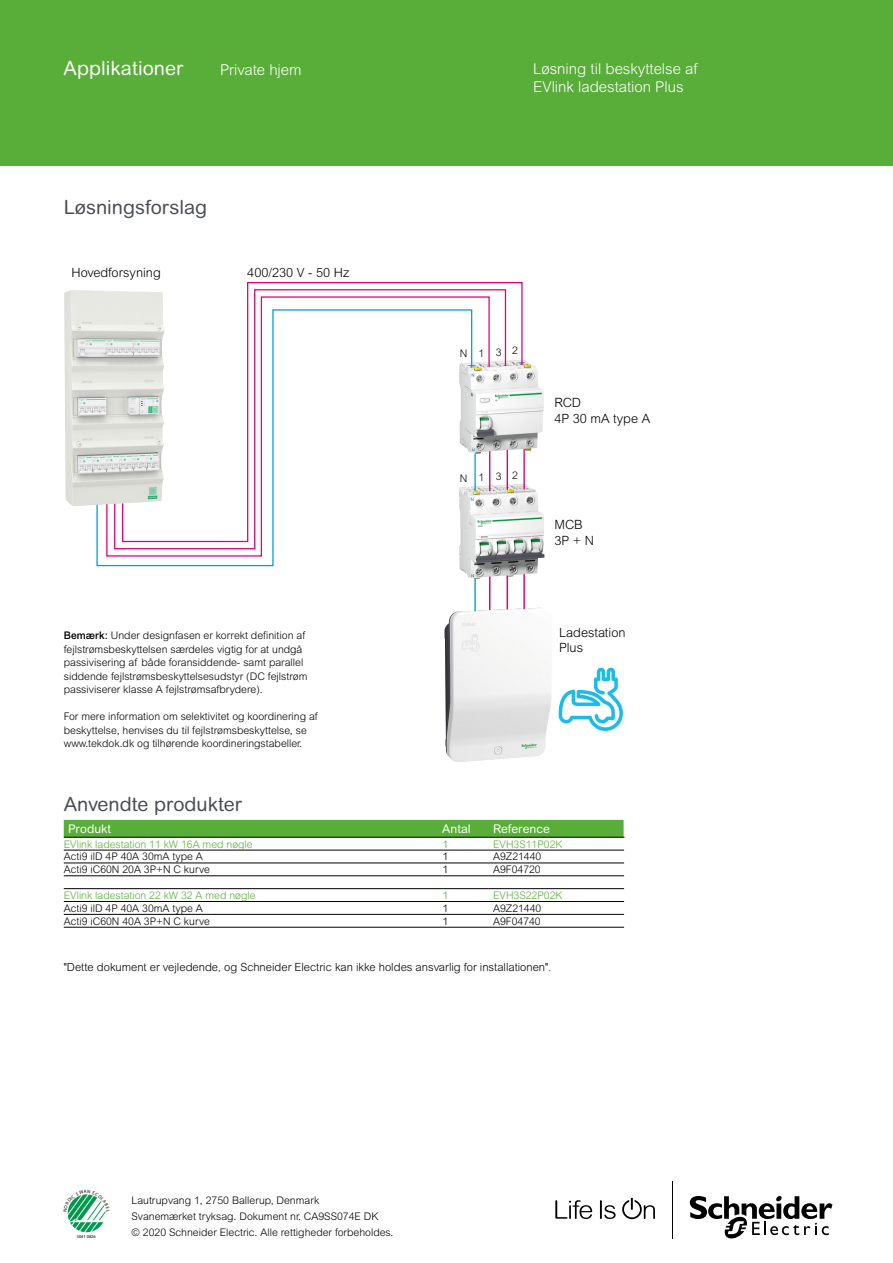
<style>
.page{position:relative;width:893px;height:1263px;background:#fff}
.page>*{position:absolute;margin:0;border:0;box-sizing:border-box;transform-origin:0 0}
.t1{font:19.5px "Arial Rounded MT Pro";color:#494c53}
.t2{font:19.5px "Arial Rounded MT Pro";color:#fff}
.t3{font:300 15px/18px "Arial Rounded MT Pro";color:#fff}
.t4{font:300 12.75px/15.3px "Arial MT Pro";color:#000}
.t5{font:12px "Arial Rounded MT Pro";color:#fff}
.t6{font:300 11.25px "Arial Rounded MT Pro";color:#000}
.t7{font:300 10.5px/13.5px "Arial MT Pro";color:#000}
.t8{font:300 10.5px "Arial Rounded MT Pro";color:#000}
.t9{font:300 10.5px "Arial Rounded MT Pro";color:#58ae38}
.t10{font:300 10.5px "Arial Rounded MT Pro";color:#000;scale:1.15 1}
.t11{font:300 10.5px "Arial Rounded MT Pro";color:#58ae38;scale:1.15 1}
.t12{font:500 4.35px "Helvetica Neue LT Std";color:#000}
.s1{font-weight:500}
</style>
<div class="page">
<div style="left:0;top:0;width:893px;height:165px;background:#58ae38"></div>
<svg style="left:555px;top:1200px;width:37px;height:19px"></svg>
<svg style="left:600px;top:1200px;width:16px;height:19px"></svg>
<svg style="left:622px;top:1198px;width:33px;height:21px"></svg>
<hr style="left:672px;top:1181px;width:1px;height:58px;background:#000">
<svg style="left:690px;top:1196px;width:142px;height:43px"></svg>
<hr style="left:474px;top:574px;width:2px;height:45px;background:#009ee0">
<hr style="left:489px;top:564px;width:1px;height:53px;background:#e2007a">
<hr style="left:507px;top:564px;width:1px;height:52px;background:#e2007a">
<hr style="left:523px;top:564px;width:2px;height:51px;background:#e2007a">
<svg style="left:558px;top:668px;width:65px;height:63px"></svg>
<img style="left:444px;top:608px;width:108px;height:154px">
<img style="left:459px;top:484px;width:85px;height:95px">
<hr style="left:523px;top:445px;width:2px;height:44px;background:#e2007a">
<img style="left:523px;top:360px;width:21px;height:94px">
<svg style="left:96px;top:506px;width:377px;height:61px"></svg>
<svg style="left:113px;top:506px;width:394px;height:44px"></svg>
<svg style="left:121px;top:282px;width:402px;height:261px"></svg>
<img style="left:64px;top:290px;width:101px;height:216px">
<div style="left:64px;top:820px;width:561px;height:17px;background:#58ae38"></div>
<hr style="left:64px;top:837px;width:374px;height:1px;background:#000">
<hr style="left:438px;top:837px;width:51px;height:1px;background:#000">
<hr style="left:489px;top:837px;width:135px;height:1px;background:#000">
<hr style="left:64px;top:850px;width:374px;height:1px;background:#000">
<hr style="left:438px;top:850px;width:51px;height:1px;background:#000">
<hr style="left:489px;top:850px;width:135px;height:1px;background:#000">
<hr style="left:64px;top:863px;width:374px;height:1px;background:#000">
<hr style="left:438px;top:863px;width:51px;height:1px;background:#000">
<hr style="left:489px;top:863px;width:135px;height:1px;background:#000">
<hr style="left:64px;top:875px;width:374px;height:1px;background:#000">
<hr style="left:438px;top:875px;width:51px;height:1px;background:#000">
<hr style="left:489px;top:875px;width:135px;height:1px;background:#000">
<hr style="left:64px;top:888px;width:374px;height:1px;background:#000">
<hr style="left:438px;top:888px;width:51px;height:1px;background:#000">
<hr style="left:489px;top:888px;width:135px;height:1px;background:#000">
<hr style="left:64px;top:901px;width:374px;height:1px;background:#000">
<hr style="left:438px;top:901px;width:51px;height:1px;background:#000">
<hr style="left:489px;top:901px;width:135px;height:1px;background:#000">
<hr style="left:64px;top:914px;width:374px;height:1px;background:#000">
<hr style="left:438px;top:914px;width:51px;height:1px;background:#000">
<hr style="left:489px;top:914px;width:135px;height:1px;background:#000">
<hr style="left:64px;top:927px;width:374px;height:1px;background:#000">
<hr style="left:438px;top:927px;width:51px;height:1px;background:#000">
<hr style="left:489px;top:927px;width:135px;height:1px;background:#000">
<svg style="left:67px;top:1194px;width:39px;height:38px"></svg>
<h1 class="t2" style="left:64px;top:57px;width:121px">Applikationer</h1>
<h2 class="t3" style="left:220px;top:61px;width:83px">Private hjem</h2>
<h1 class="t1" style="left:64px;top:196px;width:145px">Løsningsforslag</h1>
<p class="t4" style="left:72px;top:265px;width:91px">Hovedforsyning</p>
<p class="t4" style="left:247px;top:265px;width:104px">400/230 V - 50 Hz</p>
<p class="t7" style="left:64px;top:629px;width:245px"><span class="s1">Bemærk:</span> Under designfasen er korrekt definition af fejlstrømsbeskyttelsen særdeles vigtig for at undgå passivisering af både foransiddende- samt parallel siddende fejlstrømsbeskyttelsesudstyr (DC fejlstrøm passiviserer klasse A fejlstrømsafbrydere).</p>
<p class="t7" style="left:64px;top:710px;width:256px">For mere information om selektivitet og koordinering af beskyttelse, henvises du til fejlstrømsbeskyttelse, se www.tekdok.dk og tilhørende koordineringstabeller.</p>
<h1 class="t1" style="left:64px;top:793px;width:180px">Anvendte produkter</h1>
<h2 class="t3" style="left:533px;top:61px;width:166px">Løsning til beskyttelse af<br>EVlink ladestation Plus</h2>
<p class="t7" style="left:460px;top:346px;width:60px">N132</p>
<p class="t7" style="left:460px;top:470px;width:60px">N132</p>
<p class="t4" style="left:554px;top:395px;width:97px">RCD<br>4P 30 mA type A</p>
<p class="t4" style="left:554px;top:517px;width:41px">MCB<br>3P + N</p>
<p class="t4" style="left:559px;top:625px;width:68px">Ladestation<br>Plus</p>
<p class="t5" style="left:68px;top:822px;width:45px">Produkt</p>
<p class="t5" style="left:442px;top:822px;width:30px">Antal</p>
<p class="t5" style="left:493px;top:822px;width:58px">Reference</p>
<p class="t9" style="left:64px;top:838px;width:190px">EVlink ladestation 11 kW 16A med nøgle</p>
<p class="t11" style="left:442px;top:838px;width:7px">1</p>
<p class="t9" style="left:493px;top:838px;width:71px">EVH3S11P02K</p>
<p class="t8" style="left:64px;top:851px;width:141px">Acti9 ilD 4P 40A 30mA type A</p>
<p class="t10" style="left:442px;top:851px;width:7px">1</p>
<p class="t8" style="left:493px;top:851px;width:50px">A9Z21440</p>
<p class="t8" style="left:64px;top:863px;width:148px">Acti9 iC60N 20A 3P+N C kurve</p>
<p class="t10" style="left:442px;top:863px;width:7px">1</p>
<p class="t8" style="left:493px;top:863px;width:49px">A9F04720</p>
<p class="t9" style="left:64px;top:889px;width:193px">EVlink ladestation 22 kW 32 A med nøgle</p>
<p class="t11" style="left:442px;top:889px;width:7px">1</p>
<p class="t9" style="left:493px;top:889px;width:71px">EVH3S22P02K</p>
<p class="t8" style="left:64px;top:902px;width:141px">Acti9 ilD 4P 40A 30mA type A</p>
<p class="t10" style="left:442px;top:902px;width:7px">1</p>
<p class="t8" style="left:493px;top:902px;width:50px">A9Z21440</p>
<p class="t8" style="left:64px;top:915px;width:148px">Acti9 iC60N 40A 3P+N C kurve</p>
<p class="t10" style="left:442px;top:915px;width:7px">1</p>
<p class="t8" style="left:493px;top:915px;width:49px">A9F04740</p>
<p class="t6" style="left:64px;top:961px;width:489px">"Dette dokument er vejledende, og Schneider Electric kan ikke holdes ansvarlig for installationen".</p>
<p class="t12" style="left:77px;top:1234px;width:21px">5041 0826</p>
<p class="t7" style="left:132px;top:1193px;width:263px;line-height:15.8px">Lautrupvang 1, 2750 Ballerup, Denmark<br>Svanemærket tryksag. Dokument nr. CA9SS074E DK<br>© 2020 Schneider Electric. Alle rettigheder forbeholdes.</p>
</div>
